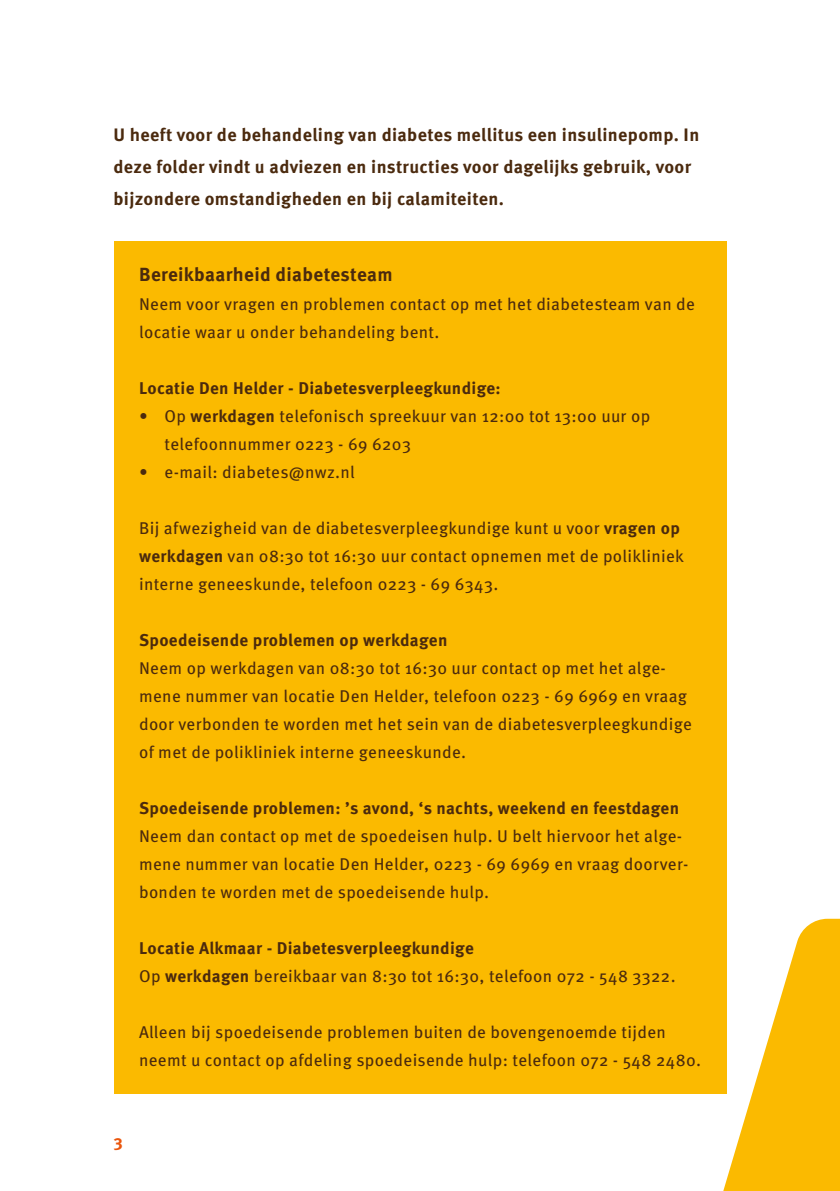
<style>
.page{position:relative;width:840px;height:1191px;background:#fff}
.page>*{position:absolute;margin:0;border:0;box-sizing:border-box;transform-origin:0 0}
.t1{font:700 19px "Meta Pro";letter-spacing:.02em;color:#4b2a0e}
.t2{font:700 18px/32px "Meta Pro";letter-spacing:.02em;color:#4b2a0e}
.t3{font:17px/28px "Meta Pro";letter-spacing:.02em;color:#4b2a0e}
.t4{font:700 17px "Meta Pro";letter-spacing:.02em;color:#4b2a0e}
.t5{font:700 17px "Meta Pro";color:#ea560d}
.s1{font-weight:700}
</style>
<div class="page">
<svg style="left:703px;top:918px;width:136px;height:273px"></svg>
<div style="left:113px;top:241px;width:613px;height:852px;background:#fbba00"></div>
<p class="t2" style="left:113px;top:118px;width:587px">U heeft voor de behandeling van diabetes mellitus een insulinepomp. In deze folder vindt u adviezen en instructies voor dagelijks gebruik, voor bijzondere omstandigheden en bij calamiteiten.</p>
<p class="t1" style="left:139px;top:260px;width:255px">Bereikbaarheid diabetesteam</p>
<p class="t3" style="left:139px;top:288px;width:557px">Neem voor vragen en problemen contact op met het diabetesteam van de locatie waar u onder behandeling bent.</p>
<p class="t4" style="left:139px;top:374px;width:363px">Locatie Den Helder - Diabetesverpleegkundige:</p>
<p class="t3" style="left:164px;top:400px;width:487px;text-indent:-26px">• Op <span class="s1">werkdagen</span> telefonisch spreekuur van 12:00 tot 13:00 uur op telefoonnummer 0223 - 69 6203</p>
<p class="t3" style="left:139px;top:456px;width:217px">• e-mail: diabetes@nwz.nl</p>
<p class="t3" style="left:139px;top:512px;width:546px">Bij afwezigheid van de diabetesverpleegkundige kunt u voor <span class="s1">vragen op werkdagen</span> van 08:30 tot 16:30 uur contact opnemen met de polikliniek interne geneeskunde, telefoon 0223 - 69 6343.</p>
<p class="t4" style="left:139px;top:626px;width:310px">Spoedeisende problemen op werkdagen</p>
<p class="t3" style="left:139px;top:652px;width:554px">Neem op werkdagen van 08:30 tot 16:30 uur contact op met het alge&shy;mene nummer van locatie Den Helder, telefoon 0223 - 69 6969 en vraag door verbonden te worden met het sein van de diabetesverpleegkundige of met de polikliniek interne geneeskunde.</p>
<p class="t4" style="left:139px;top:794px;width:541px">Spoedeisende problemen: ’s avond, ‘s nachts, weekend en feestdagen</p>
<p class="t3" style="left:139px;top:820px;width:550px">Neem dan contact op met de spoedeisen hulp. U belt hiervoor het alge&shy;mene nummer van locatie Den Helder, 0223 - 69 6969 en vraag doorver&shy;bonden te worden met de spoedeisende hulp.</p>
<p class="t3" style="left:139px;top:932px;width:538px"><span class="s1">Locatie Alkmaar - Diabetesverpleegkundige<br></span>Op <span class="s1">werkdagen</span> bereikbaar van 8:30 tot 16:30, telefoon 072 - 548 3322.</p>
<p class="t3" style="left:139px;top:1016px;width:563px">Alleen bij spoedeisende problemen buiten de bovengenoemde tijden neemt u contact op afdeling spoedeisende hulp: telefoon 072 - 548 2480.</p>
<p class="t5" style="left:113px;top:1127px;width:11px">3</p>
</div>
